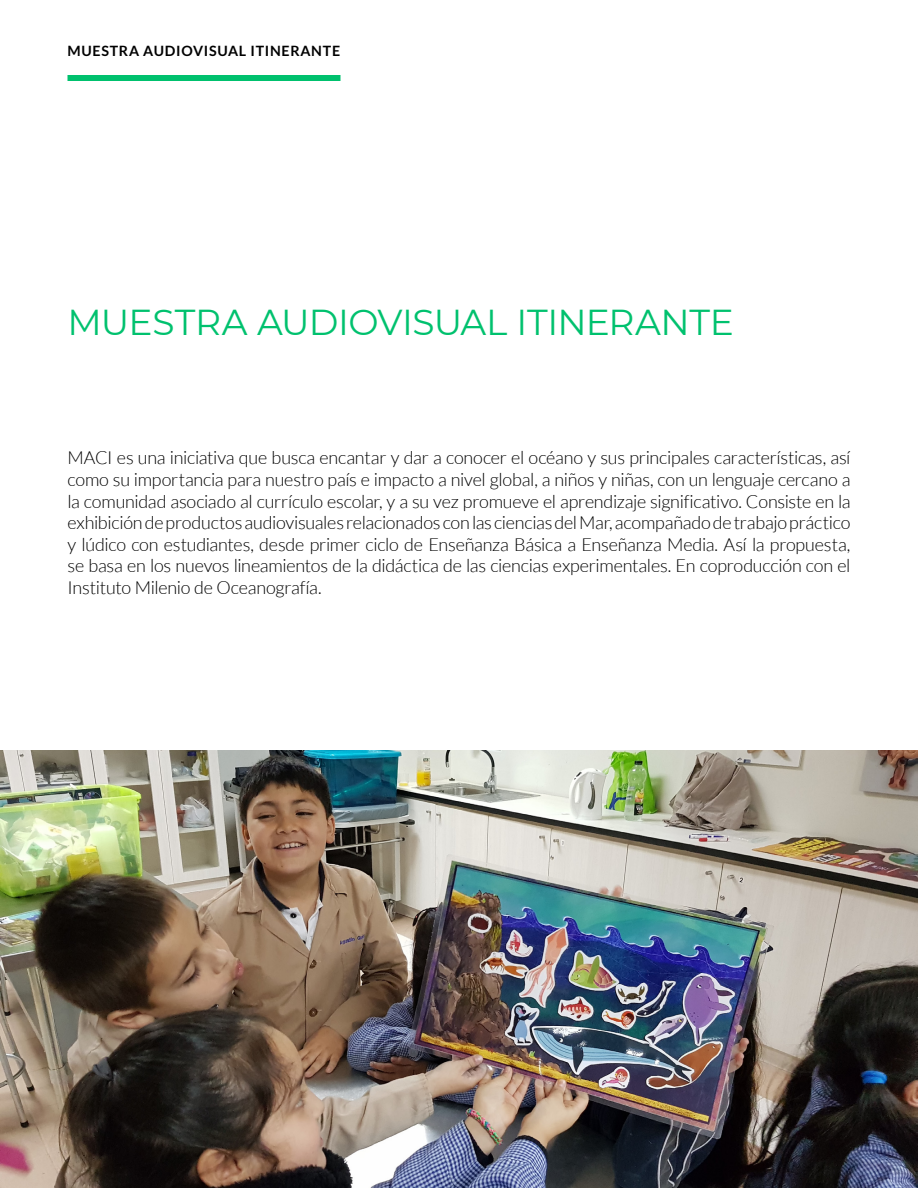
<style>
.page{position:relative;width:918px;height:1188px;background:#fff}
.page>*{position:absolute;margin:0;border:0;box-sizing:border-box;transform-origin:0 0}
.t1{font:36px "Montserrat";letter-spacing:-.015em;color:#00c16e}
.t2{font:300 18px/21.6px "Lato";letter-spacing:-.015em;color:#000;text-align:justify}
.t3{font:700 14.25px "Lato";letter-spacing:.05em;color:#000}
</style>
<div class="page">
<div style="left:68px;top:75px;width:272px;height:6px;background:#00c16e"></div>
<img style="left:0;top:750px;width:918px;height:438px">
<p class="t3" style="left:68px;top:43px;width:274px">MUESTRA AUDIOVISUAL ITINERANTE</p>
<p class="t1" style="left:68px;top:297px;width:668px">MUESTRA AUDIOVISUAL ITINERANTE</p>
<p class="t2" style="left:68px;top:447px;width:785px">MACI es una iniciativa que busca encantar y dar a conocer el océano y sus principales características, así como su importancia para nuestro país e impacto a nivel global, a niños y niñas, con un lenguaje cercano a la comunidad asociado al currículo escolar, y a su vez promueve el aprendizaje significativo. Consiste en la exhibición de productos audiovisuales relacionados con las ciencias del Mar, acompañado de trabajo práctico y lúdico con estudiantes, desde primer ciclo de Enseñanza Básica a Enseñanza Media. Así la propuesta, se basa en los nuevos lineamientos de la didáctica de las ciencias experimentales. En coproducción con el Instituto Milenio de Oceanografía.</p>
</div>
